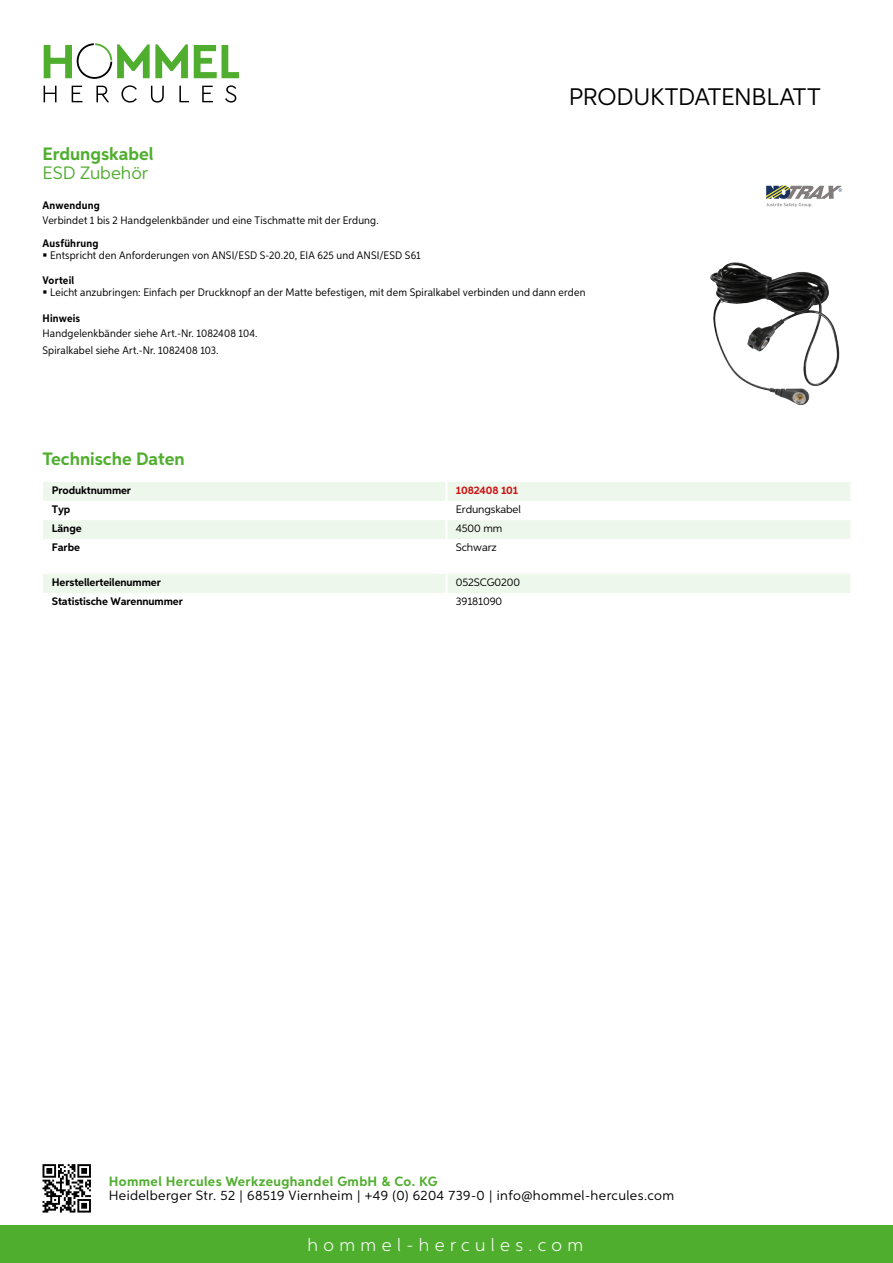
<style>
.page{position:relative;width:893px;height:1263px;background:#fff}
.page>*{position:absolute;margin:0;border:0;box-sizing:border-box;transform-origin:0 0}
.t1{font:24px "Aspira";letter-spacing:-.01em;color:#000}
.t2{font:700 18px "Aspira";color:#50ae2f}
.t3{font:300 18px "Aspira";letter-spacing:.3em;color:#fff}
.t4{font:18px "Aspira";color:#50ae2f}
.t5{font:13.5px "Aspira";letter-spacing:.03em;color:#000}
.t6{font:700 13.5px "Aspira";letter-spacing:.03em;color:#50ae2f}
.t7{font:10.95px/17.5px "Aspira Nar";letter-spacing:.015em;color:#000}
.t8{font:700 10.95px "Aspira";letter-spacing:-.01em;color:#000}
.t9{font:10.95px "Aspira";letter-spacing:-.01em;color:#000}
.t10{font:700 10.95px "Aspira Nar";letter-spacing:.02em;color:#000}
.t11{font:700 10.95px "Aspira";letter-spacing:-.01em;color:#cd1013}
</style>
<div class="page">
<div style="left:0;top:1226px;width:893px;height:37px;background:#50ae2f"></div>
<svg style="left:43px;top:1164px;width:48px;height:48px"></svg>
<svg style="left:194px;top:45px;width:45px;height:33px"></svg>
<svg style="left:44px;top:43px;width:144px;height:36px"></svg>
<svg style="left:44px;top:86px;width:13px;height:16px"></svg>
<svg style="left:72px;top:86px;width:10px;height:16px"></svg>
<svg style="left:96px;top:86px;width:13px;height:16px"></svg>
<svg style="left:121px;top:85px;width:16px;height:18px"></svg>
<svg style="left:151px;top:86px;width:13px;height:17px"></svg>
<svg style="left:179px;top:86px;width:10px;height:16px"></svg>
<svg style="left:202px;top:86px;width:11px;height:16px"></svg>
<svg style="left:225px;top:85px;width:11px;height:18px"></svg>
<div style="left:43px;top:482px;width:807px;height:19px;background:#eef7eb"></div>
<div style="left:43px;top:520px;width:807px;height:19px;background:#eef7eb"></div>
<hr style="left:445px;top:482px;width:3px;height:19px;background:#fff">
<hr style="left:445px;top:520px;width:3px;height:19px;background:#fff">
<div style="left:43px;top:574px;width:807px;height:19px;background:#eef7eb"></div>
<img style="left:710px;top:262px;width:23px;height:95px">
<svg style="left:766px;top:185px;width:76px;height:22px"></svg>
<h1 class="t1" style="left:569px;top:82px;width:253px">Produktdatenblatt</h1>
<h2 class="t2" style="left:43px;top:142px;width:113px">Erdungskabel</h2>
<h2 class="t4" style="left:43px;top:162px;width:107px">ESD Zubehör</h2>
<p class="t10" style="left:43px;top:199px;width:59px">Anwendung</p>
<p class="t7" style="left:43px;top:212px;width:338px">Verbindet 1 bis 2 Handgelenkbänder und eine Tischmatte mit der Erdung.</p>
<p class="t10" style="left:43px;top:236px;width:58px">Ausführung</p>
<p class="t7" style="left:50px;top:247px;width:372px">Entspricht den Anforderungen von ANSI/ESD S-20.20, EIA 625 und ANSI/ESD S61</p>
<p class="t10" style="left:43px;top:273px;width:33px">Vorteil</p>
<p class="t7" style="left:50px;top:284px;width:537px">Leicht anzubringen: Einfach per Druckknopf an der Matte befestigen, mit dem Spiralkabel verbinden und dann erden</p>
<p class="t10" style="left:43px;top:311px;width:39px">Hinweis</p>
<p class="t7" style="left:43px;top:324px;width:217px">Handgelenkbänder siehe Art.-Nr. 1082408 104.<br>Spiralkabel siehe Art.-Nr. 1082408 103.</p>
<h2 class="t2" style="left:43px;top:448px;width:144px">Technische Daten</h2>
<p class="t8" style="left:52px;top:483px;width:81px">Produktnummer</p>
<p class="t11" style="left:456px;top:483px;width:64px">1082408 101</p>
<p class="t8" style="left:52px;top:502px;width:20px">Typ</p>
<p class="t9" style="left:456px;top:502px;width:67px">Erdungskabel</p>
<p class="t8" style="left:52px;top:521px;width:31px">Länge</p>
<p class="t9" style="left:456px;top:522px;width:48px">4500 mm</p>
<p class="t8" style="left:52px;top:541px;width:30px">Farbe</p>
<p class="t9" style="left:456px;top:541px;width:42px">Schwarz</p>
<p class="t8" style="left:52px;top:575px;width:111px">Herstellerteilenummer</p>
<p class="t9" style="left:456px;top:575px;width:66px">052SCG0200</p>
<p class="t8" style="left:52px;top:594px;width:132px">Statistische Warennummer</p>
<p class="t9" style="left:456px;top:594px;width:48px">39181090</p>
<p class="t6" style="left:109px;top:1172px;width:330px">Hommel Hercules Werkzeughandel GmbH &amp; Co. KG</p>
<p class="t5" style="left:109px;top:1187px;width:567px">Heidelberger Str. 52 | 68519 Viernheim | +49 (0) 6204 739-0 | info@hommel-hercules.com</p>
<h2 class="t3" style="left:307px;top:1234px;width:277px">hommel-hercules.com</h2>
</div>
